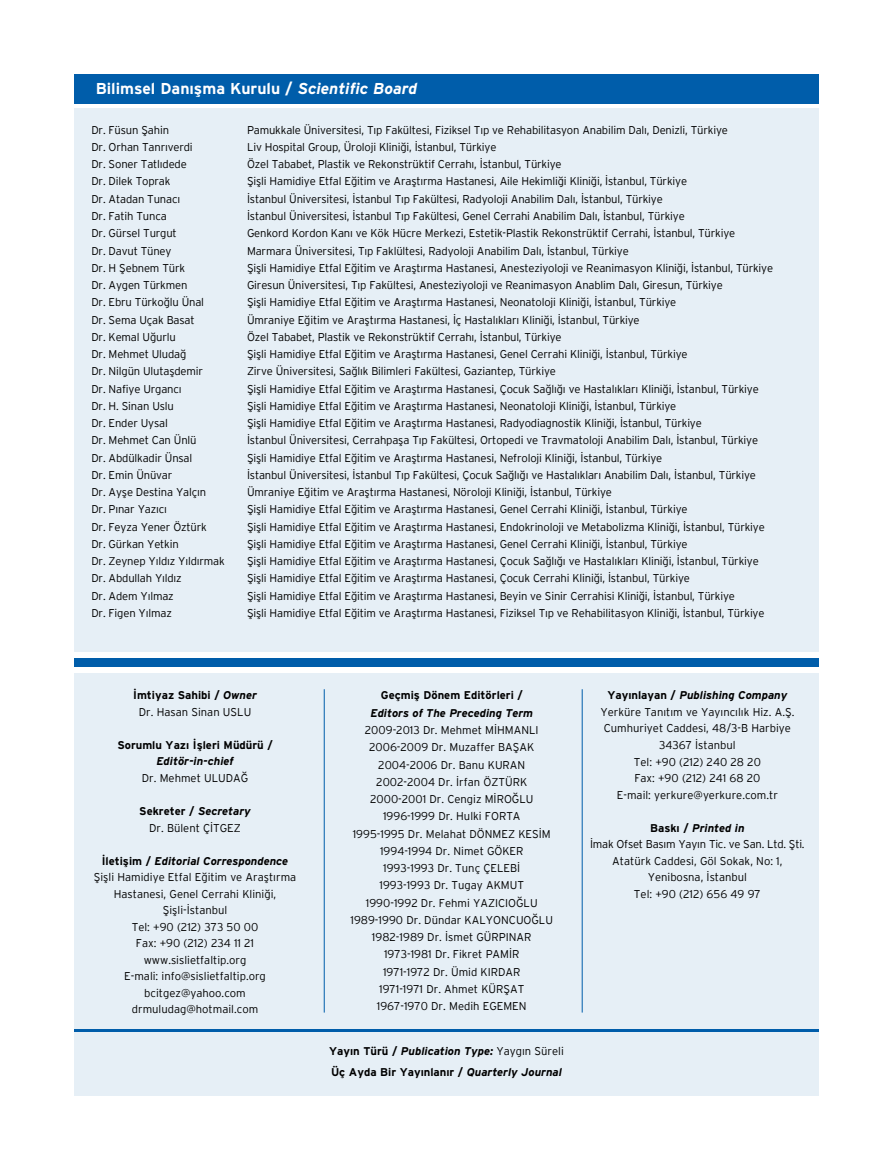
<style>
.page{position:relative;width:893px;height:1170px;background:#fff}
.page>*{position:absolute;margin:0;border:0;box-sizing:border-box;transform-origin:0 0}
.t1{font:700 15.75px "Interstate";color:#fff}
.t2{font:300 11.25px/16.5px "Interstate";letter-spacing:-.015em;color:#000;text-align:center}
.t3{font:italic 700 11.25px/21.5px "Interstate";color:#000}
.t4{font:700 11.25px "Interstate";color:#000}
.s1{font-style:italic}
.s2{font-weight:700}
.s3{font-weight:700;font-style:italic}
.s4{font-style:normal}
.s5{font-weight:300;font-style:normal}
</style>
<div class="page">
<div style="left:74px;top:108px;width:745px;height:543px;background:#e6eff6"></div>
<div style="left:74px;top:673px;width:745px;height:422px;background:#e6eff6"></div>
<div style="left:74px;top:74px;width:745px;height:30px;background:#005daa"></div>
<div style="left:74px;top:658px;width:745px;height:8px;background:#005daa"></div>
<hr style="left:74px;top:1029px;width:745px;height:2px;background:#005daa">
<hr style="left:324px;top:689px;width:1px;height:323px;background:#005daa">
<hr style="left:582px;top:689px;width:1px;height:323px;background:#005daa">
<h1 class="t1" style="left:96px;top:80px;width:323px">Bilimsel Danışma Kurulu / <span class="s1">Scientific Board</span></h1>
<p class="t2" style="left:91px;top:121px;width:79px">Dr. Füsun Şahin</p>
<p class="t2" style="left:247px;top:121px;width:482px">Pamukkale Üniversitesi, Tıp Fakültesi, Fiziksel Tıp ve Rehabilitasyon Anabilim Dalı, Denizli, Türkiye</p>
<p class="t2" style="left:91px;top:138px;width:103px">Dr. Orhan Tanrıverdi</p>
<p class="t2" style="left:247px;top:138px;width:251px">Liv Hospital Group, Üroloji Kliniği, İstanbul, Türkiye</p>
<p class="t2" style="left:91px;top:156px;width:97px">Dr. Soner Tatlıdede</p>
<p class="t2" style="left:247px;top:156px;width:316px">Özel Tababet, Plastik ve Rekonstrüktif Cerrahı, İstanbul, Türkiye</p>
<p class="t2" style="left:91px;top:173px;width:81px">Dr. Dilek Toprak</p>
<p class="t2" style="left:247px;top:173px;width:441px">Şişli Hamidiye Etfal Eğitim ve Araştırma Hastanesi, Aile Hekimliği Kliniği, İstanbul, Türkiye</p>
<p class="t2" style="left:91px;top:190px;width:90px">Dr. Atadan Tunacı</p>
<p class="t2" style="left:247px;top:190px;width:417px">İstanbul Üniversitesi, İstanbul Tıp Fakültesi, Radyoloji Anabilim Dalı, İstanbul, Türkiye</p>
<p class="t2" style="left:91px;top:207px;width:77px">Dr. Fatih Tunca</p>
<p class="t2" style="left:247px;top:207px;width:439px">İstanbul Üniversitesi, İstanbul Tıp Fakültesi, Genel Cerrahi Anabilim Dalı, İstanbul, Türkiye</p>
<p class="t2" style="left:91px;top:225px;width:87px">Dr. Gürsel Turgut</p>
<p class="t2" style="left:247px;top:225px;width:490px">Genkord Kordon Kanı ve Kök Hücre Merkezi, Estetik-Plastik Rekonstrüktif Cerrahi, İstanbul, Türkiye</p>
<p class="t2" style="left:91px;top:242px;width:82px">Dr. Davut Tüney</p>
<p class="t2" style="left:247px;top:242px;width:383px">Marmara Üniversitesi, Tıp Faklültesi, Radyoloji Anabilim Dalı, İstanbul, Türkiye</p>
<p class="t2" style="left:91px;top:259px;width:95px">Dr. H Şebnem Türk</p>
<p class="t2" style="left:247px;top:259px;width:528px">Şişli Hamidiye Etfal Eğitim ve Araştırma Hastanesi, Anesteziyoloji ve Reanimasyon Kliniği, İstanbul, Türkiye</p>
<p class="t2" style="left:91px;top:276px;width:98px">Dr. Aygen Türkmen</p>
<p class="t2" style="left:247px;top:276px;width:477px">Giresun Üniversitesi, Tıp Fakültesi, Anesteziyoloji ve Reanimasyon Anablim Dalı, Giresun, Türkiye</p>
<p class="t2" style="left:91px;top:294px;width:114px">Dr. Ebru Türkoğlu Ünal</p>
<p class="t2" style="left:247px;top:294px;width:431px">Şişli Hamidiye Etfal Eğitim ve Araştırma Hastanesi, Neonatoloji Kliniği, İstanbul, Türkiye</p>
<p class="t2" style="left:91px;top:311px;width:105px">Dr. Sema Uçak Basat</p>
<p class="t2" style="left:247px;top:311px;width:394px">Ümraniye Eğitim ve Araştırma Hastanesi, İç Hastalıkları Kliniği, İstanbul, Türkiye</p>
<p class="t2" style="left:91px;top:328px;width:86px">Dr. Kemal Uğurlu</p>
<p class="t2" style="left:247px;top:328px;width:316px">Özel Tababet, Plastik ve Rekonstrüktif Cerrahı, İstanbul, Türkiye</p>
<p class="t2" style="left:91px;top:345px;width:97px">Dr. Mehmet Uludağ</p>
<p class="t2" style="left:247px;top:345px;width:442px">Şişli Hamidiye Etfal Eğitim ve Araştırma Hastanesi, Genel Cerrahi Kliniği, İstanbul, Türkiye</p>
<p class="t2" style="left:91px;top:363px;width:113px">Dr. Nilgün Ulutaşdemir</p>
<p class="t2" style="left:247px;top:363px;width:310px">Zirve Üniversitesi, Sağlık Bilimleri Fakültesi, Gaziantep, Türkiye</p>
<p class="t2" style="left:91px;top:380px;width:92px">Dr. Nafiye Urgancı</p>
<p class="t2" style="left:247px;top:380px;width:513px">Şişli Hamidiye Etfal Eğitim ve Araştırma Hastanesi, Çocuk Sağlığı ve Hastalıkları Kliniği, İstanbul, Türkiye</p>
<p class="t2" style="left:91px;top:397px;width:84px">Dr. H. Sinan Uslu</p>
<p class="t2" style="left:247px;top:397px;width:431px">Şişli Hamidiye Etfal Eğitim ve Araştırma Hastanesi, Neonatoloji Kliniği, İstanbul, Türkiye</p>
<p class="t2" style="left:91px;top:414px;width:78px">Dr. Ender Uysal</p>
<p class="t2" style="left:247px;top:414px;width:456px">Şişli Hamidiye Etfal Eğitim ve Araştırma Hastanesi, Radyodiagnostik Kliniği, İstanbul, Türkiye</p>
<p class="t2" style="left:91px;top:432px;width:107px">Dr. Mehmet Can Ünlü</p>
<p class="t2" style="left:247px;top:432px;width:513px">İstanbul Üniversitesi, Cerrahpaşa Tıp Fakültesi, Ortopedi ve Travmatoloji Anabilim Dalı, İstanbul, Türkiye</p>
<p class="t2" style="left:91px;top:449px;width:102px">Dr. Abdülkadir Ünsal</p>
<p class="t2" style="left:247px;top:449px;width:417px">Şişli Hamidiye Etfal Eğitim ve Araştırma Hastanesi, Nefroloji Kliniği, İstanbul, Türkiye</p>
<p class="t2" style="left:91px;top:466px;width:83px">Dr. Emin Ünüvar</p>
<p class="t2" style="left:247px;top:466px;width:510px">İstanbul Üniversitesi, İstanbul Tıp Fakültesi, Çocuk Sağlığı ve Hastalıkları Anabilim Dalı, İstanbul, Türkiye</p>
<p class="t2" style="left:91px;top:483px;width:116px">Dr. Ayşe Destina Yalçın</p>
<p class="t2" style="left:247px;top:483px;width:366px">Ümraniye Eğitim ve Araştırma Hastanesi, Nöroloji Kliniği, İstanbul, Türkiye</p>
<p class="t2" style="left:91px;top:501px;width:77px">Dr. Pınar Yazıcı</p>
<p class="t2" style="left:247px;top:501px;width:442px">Şişli Hamidiye Etfal Eğitim ve Araştırma Hastanesi, Genel Cerrahi Kliniği, İstanbul, Türkiye</p>
<p class="t2" style="left:91px;top:518px;width:117px">Dr. Feyza Yener Öztürk</p>
<p class="t2" style="left:247px;top:518px;width:519px">Şişli Hamidiye Etfal Eğitim ve Araştırma Hastanesi, Endokrinoloji ve Metabolizma Kliniği, İstanbul, Türkiye</p>
<p class="t2" style="left:91px;top:535px;width:89px">Dr. Gürkan Yetkin</p>
<p class="t2" style="left:247px;top:535px;width:442px">Şişli Hamidiye Etfal Eğitim ve Araştırma Hastanesi, Genel Cerrahi Kliniği, İstanbul, Türkiye</p>
<p class="t2" style="left:91px;top:552px;width:135px">Dr. Zeynep Yıldız Yıldırmak</p>
<p class="t2" style="left:247px;top:552px;width:513px">Şişli Hamidiye Etfal Eğitim ve Araştırma Hastanesi, Çocuk Sağlığı ve Hastalıkları Kliniği, İstanbul, Türkiye</p>
<p class="t2" style="left:91px;top:570px;width:92px">Dr. Abdullah Yıldız</p>
<p class="t2" style="left:247px;top:570px;width:444px">Şişli Hamidiye Etfal Eğitim ve Araştırma Hastanesi, Çocuk Cerrahi Kliniği, İstanbul, Türkiye</p>
<p class="t2" style="left:91px;top:587px;width:84px">Dr. Adem Yılmaz</p>
<p class="t2" style="left:247px;top:587px;width:489px">Şişli Hamidiye Etfal Eğitim ve Araştırma Hastanesi, Beyin ve Sinir Cerrahisi Kliniği, İstanbul, Türkiye</p>
<p class="t2" style="left:91px;top:604px;width:82px">Dr. Figen Yılmaz</p>
<p class="t2" style="left:247px;top:604px;width:519px">Şişli Hamidiye Etfal Eğitim ve Araştırma Hastanesi, Fiziksel Tıp ve Rehabilitasyon Kliniği, İstanbul, Türkiye</p>
<p class="t2" style="left:133px;top:687px;width:125px"><span class="s2">İmtiyaz Sahibi /</span> <span class="s3">Owner<br></span>Dr. Hasan Sinan USLU</p>
<p class="t4" style="left:117px;top:738px;width:157px">Sorumlu Yazı İşleri Müdürü /</p>
<p class="t3" style="left:156px;top:750px;width:79px">Editör-in-chief</p>
<p class="t2" style="left:142px;top:769px;width:108px">Dr. Mehmet ULUDAĞ</p>
<p class="t2" style="left:139px;top:802px;width:113px"><span class="s2">Sekreter /</span> <span class="s3">Secretary<br></span>Dr. Bülent ÇİTGEZ</p>
<p class="t2" style="left:94px;top:852px;width:204px"><span class="s2">İletişim /</span> <span class="s3">Editorial Correspondence<br></span>Şişli Hamidiye Etfal Eğitim ve Araştırma<br>Hastanesi, Genel Cerrahi Kliniği,<br>Şişli-İstanbul<br>Tel: +90 (212) 373 50 00<br>Fax: +90 (212) 234 11 21 www.sislietfaltip.org<br>E-mali: info@sislietfaltip.org bcitgez@yahoo.com drmuludag@hotmail.com</p>
<p class="t4" style="left:381px;top:689px;width:143px">Geçmiş Dönem Editörleri /</p>
<p class="t3" style="left:370px;top:701px;width:164px">Editors of The Preceding Term</p>
<p class="t2" style="left:350px;top:721px;width:204px;line-height:17.2px">2009-2013 Dr. Mehmet MİHMANLI<br>2006-2009 Dr. Muzaffer BAŞAK<br>2004-2006 Dr. Banu KURAN<br>2002-2004 Dr. İrfan ÖZTÜRK<br>2000-2001 Dr. Cengiz MİROĞLU<br>1996-1999 Dr. Hulki FORTA<br>1995-1995 Dr. Melahat DÖNMEZ KESİM<br>1994-1994 Dr. Nimet GÖKER<br>1993-1993 Dr. Tunç ÇELEBİ<br>1993-1993 Dr. Tugay AKMUT<br>1990-1992 Dr. Fehmi YAZICIOĞLU<br>1989-1990 Dr. Dündar KALYONCUOĞLU<br>1982-1989 Dr. İsmet GÜRPINAR<br>1973-1981 Dr. Fikret PAMİR<br>1971-1972 Dr. Ümid KIRDAR<br>1971-1971 Dr. Ahmet KÜRŞAT<br>1967-1970 Dr. Medih EGEMEN</p>
<p class="t3" style="left:329px;top:1039px;width:236px"><span class="s4">Yayın Türü /</span> Publication Type: <span class="s5">Yaygın Süreli<br></span><span class="s4">Üç Ayda Bir Yayınlanır /</span> Quarterly Journal</p>
<p class="t2" style="left:600px;top:687px;width:196px"><span class="s2">Yayınlayan /</span> <span class="s3">Publishing Company<br></span>Yerküre Tanıtım ve Yayıncılık Hiz. A.Ş.<br>Cumhuriyet Caddesi, 48/3-B Harbiye<br>34367 İstanbul<br>Tel: +90 (212) 240 28 20<br>Fax: +90 (212) 241 68 20<br>E-mail: yerkure@yerkure.com.tr</p>
<p class="t2" style="left:590px;top:819px;width:216px"><span class="s2">Baskı /</span> <span class="s3">Printed in<br></span>İmak Ofset Basım Yayın Tic. ve San. Ltd. Şti.<br>Atatürk Caddesi, Göl Sokak, No: 1,<br>Yenibosna, İstanbul<br>Tel: +90 (212) 656 49 97</p>
</div>
